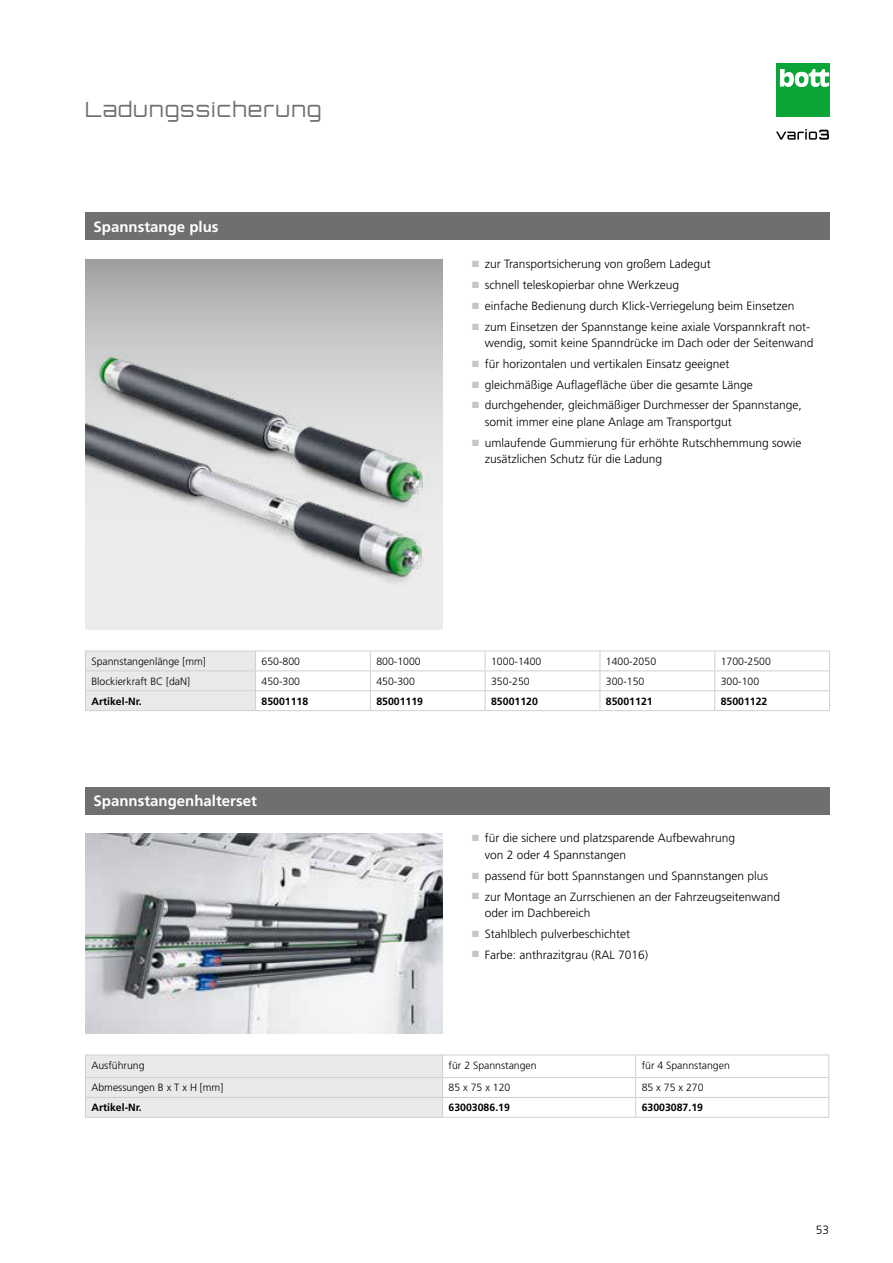
<style>
.page{position:relative;width:893px;height:1263px;background:#fff}
.page>*{position:absolute;margin:0;border:0;box-sizing:border-box;transform-origin:0 0}
.t1{font:300 21px "Orbitron CE";letter-spacing:.06em;color:#6f6f6e}
.t2{font:700 15px "Frutiger LT Pro";color:#fff}
.t3{font:300 12px/16.5px "Frutiger LT Pro";color:#000}
.t4{font:300 10.5px "Frutiger LT Pro";color:#000}
.t5{font:700 10.5px "Frutiger LT Pro";color:#000}
.s1{color:#c5c6c6}
</style>
<div class="page">
<div style="left:776px;top:64px;width:53px;height:53px;background:#0aa537"></div>
<svg style="left:780px;top:69px;width:49px;height:18px"></svg>
<svg style="left:776px;top:129px;width:53px;height:11px"></svg>
<svg style="left:85px;top:259px;width:357px;height:370px;background:#aeafaf"></svg>
<img style="left:85px;top:278px;width:357px;height:347px">
<img style="left:85px;top:833px;width:357px;height:200px">
<hr style="left:255px;top:651px;width:115px;height:1px;background:#cfd0d0">
<hr style="left:370px;top:651px;width:115px;height:1px;background:#cfd0d0">
<hr style="left:485px;top:651px;width:115px;height:1px;background:#cfd0d0">
<hr style="left:600px;top:651px;width:115px;height:1px;background:#cfd0d0">
<hr style="left:715px;top:651px;width:115px;height:1px;background:#cfd0d0">
<hr style="left:255px;top:670px;width:115px;height:1px;background:#cfd0d0">
<hr style="left:370px;top:670px;width:115px;height:1px;background:#cfd0d0">
<hr style="left:485px;top:670px;width:115px;height:1px;background:#cfd0d0">
<hr style="left:600px;top:670px;width:115px;height:1px;background:#cfd0d0">
<hr style="left:715px;top:670px;width:115px;height:1px;background:#cfd0d0">
<hr style="left:255px;top:690px;width:115px;height:1px;background:#cfd0d0">
<svg style="left:85px;top:651px;width:171px;height:60px;background:#e7e7e7"></svg>
<hr style="left:255px;top:710px;width:115px;height:1px;background:#cfd0d0">
<hr style="left:370px;top:690px;width:115px;height:1px;background:#cfd0d0">
<svg style="left:370px;top:651px;width:1px;height:59px"></svg>
<hr style="left:370px;top:710px;width:115px;height:1px;background:#cfd0d0">
<hr style="left:485px;top:690px;width:115px;height:1px;background:#cfd0d0">
<svg style="left:485px;top:651px;width:1px;height:59px"></svg>
<hr style="left:485px;top:710px;width:115px;height:1px;background:#cfd0d0">
<hr style="left:600px;top:690px;width:115px;height:1px;background:#cfd0d0">
<svg style="left:600px;top:651px;width:1px;height:59px"></svg>
<hr style="left:600px;top:710px;width:115px;height:1px;background:#cfd0d0">
<hr style="left:715px;top:690px;width:115px;height:1px;background:#cfd0d0">
<svg style="left:714px;top:651px;width:1px;height:59px"></svg>
<svg style="left:829px;top:652px;width:1px;height:58px"></svg>
<hr style="left:715px;top:710px;width:115px;height:1px;background:#cfd0d0">
<div style="left:85px;top:213px;width:744px;height:27px;background:#6f6f6e"></div>
<div style="left:85px;top:787px;width:744px;height:27px;background:#6f6f6e"></div>
<hr style="left:85px;top:1054px;width:358px;height:1px;background:#cfd0d0">
<hr style="left:443px;top:1054px;width:193px;height:1px;background:#cfd0d0">
<hr style="left:636px;top:1054px;width:193px;height:1px;background:#cfd0d0">
<hr style="left:443px;top:1077px;width:193px;height:1px;background:#cfd0d0">
<hr style="left:636px;top:1077px;width:193px;height:1px;background:#cfd0d0">
<hr style="left:85px;top:1117px;width:358px;height:1px;background:#cfd0d0">
<hr style="left:443px;top:1097px;width:193px;height:1px;background:#cfd0d0">
<div style="left:85px;top:1055px;width:358px;height:62px;background:#e9e9e9"></div>
<hr style="left:443px;top:1117px;width:193px;height:1px;background:#cfd0d0">
<hr style="left:636px;top:1097px;width:193px;height:1px;background:#cfd0d0">
<svg style="left:635px;top:1055px;width:1px;height:62px"></svg>
<svg style="left:828px;top:1055px;width:1px;height:62px"></svg>
<hr style="left:636px;top:1117px;width:193px;height:1px;background:#cfd0d0">
<h1 class="t1" style="left:85px;top:97px;width:238px">Ladungssicherung</h1>
<p class="t2" style="left:94px;top:218px;width:127px">Spannstange plus</p>
<p class="t3" style="left:472px;top:256px;width:240px"><span class="s1">■</span> zur Transportsicherung von großem Ladegut</p>
<p class="t3" style="left:472px;top:277px;width:209px"><span class="s1">■</span> schnell teleskopierbar ohne Werkzeug</p>
<p class="t3" style="left:472px;top:298px;width:324px"><span class="s1">■</span> einfache Bedienung durch Klick-Verriegelung beim Einsetzen</p>
<p class="t3" style="left:472px;top:318px;width:343px;text-align:right"><span class="s1">■</span> zum Einsetzen der Spannstange keine axiale Vorspannkraft not&shy;wendig, somit keine Spanndrücke im Dach oder der Seitenwand</p>
<p class="t3" style="left:472px;top:356px;width:259px"><span class="s1">■</span> für horizontalen und vertikalen Einsatz geeignet</p>
<p class="t3" style="left:472px;top:376px;width:282px"><span class="s1">■</span> gleichmäßige Auflagefläche über die gesamte Länge</p>
<p class="t3" style="left:485px;top:397px;width:319px;text-indent:-13px"><span class="s1">■</span> durchgehender, gleichmäßiger Durchmesser der Spannstange, somit immer eine plane Anlage am Transportgut</p>
<p class="t3" style="left:485px;top:434px;width:318px;text-indent:-13px"><span class="s1">■</span> umlaufende Gummierung für erhöhte Rutschhemmung sowie zusätzlichen Schutz für die Ladung</p>
<p class="t4" style="left:91px;top:655px;width:116px">Spannstangenlänge [mm]</p>
<p class="t4" style="left:261px;top:655px;width:40px">650-800</p>
<p class="t4" style="left:376px;top:655px;width:46px">800-1000</p>
<p class="t4" style="left:491px;top:655px;width:52px">1000-1400</p>
<p class="t4" style="left:606px;top:655px;width:52px">1400-2050</p>
<p class="t4" style="left:721px;top:655px;width:52px">1700-2500</p>
<p class="t4" style="left:91px;top:675px;width:100px">Blockierkraft BC [daN]</p>
<p class="t4" style="left:261px;top:675px;width:40px">450-300</p>
<p class="t4" style="left:376px;top:675px;width:40px">450-300</p>
<p class="t4" style="left:491px;top:675px;width:40px">350-250</p>
<p class="t4" style="left:606px;top:675px;width:40px">300-150</p>
<p class="t4" style="left:721px;top:675px;width:40px">300-100</p>
<p class="t5" style="left:91px;top:695px;width:52px">Artikel-Nr.</p>
<p class="t5" style="left:261px;top:695px;width:48px">85001118</p>
<p class="t5" style="left:376px;top:695px;width:48px">85001119</p>
<p class="t5" style="left:491px;top:695px;width:48px">85001120</p>
<p class="t5" style="left:606px;top:695px;width:48px">85001121</p>
<p class="t5" style="left:721px;top:695px;width:48px">85001122</p>
<p class="t2" style="left:94px;top:792px;width:165px">Spannstangenhalterset</p>
<p class="t3" style="left:485px;top:830px;width:252px;text-indent:-13px"><span class="s1">■</span> für die sichere und platzsparende Aufbewahrung von 2 oder 4 Spannstangen</p>
<p class="t3" style="left:472px;top:867px;width:298px"><span class="s1">■</span> passend für bott Spannstangen und Spannstangen plus</p>
<p class="t3" style="left:485px;top:888px;width:297px;text-indent:-13px"><span class="s1">■</span> zur Montage an Zurrschienen an der Fahrzeugseitenwand oder im Dachbereich</p>
<p class="t3" style="left:472px;top:925px;width:160px"><span class="s1">■</span> Stahlblech pulverbeschichtet</p>
<p class="t3" style="left:472px;top:946px;width:178px"><span class="s1">■</span> Farbe: anthrazitgrau (RAL 7016)</p>
<p class="t4" style="left:91px;top:1059px;width:55px">Ausführung</p>
<p class="t4" style="left:449px;top:1059px;width:90px">für 2 Spannstangen</p>
<p class="t4" style="left:642px;top:1059px;width:90px">für 4 Spannstangen</p>
<p class="t4" style="left:91px;top:1082px;width:133px">Abmessungen B x T x H [mm]</p>
<p class="t4" style="left:449px;top:1082px;width:63px">85 x 75 x 120</p>
<p class="t4" style="left:642px;top:1082px;width:63px">85 x 75 x 270</p>
<p class="t5" style="left:91px;top:1101px;width:52px">Artikel-Nr.</p>
<p class="t5" style="left:449px;top:1101px;width:63px">63003086.19</p>
<p class="t5" style="left:642px;top:1101px;width:63px">63003087.19</p>
<p class="t3" style="left:816px;top:1221px;width:15px">53</p>
</div>
